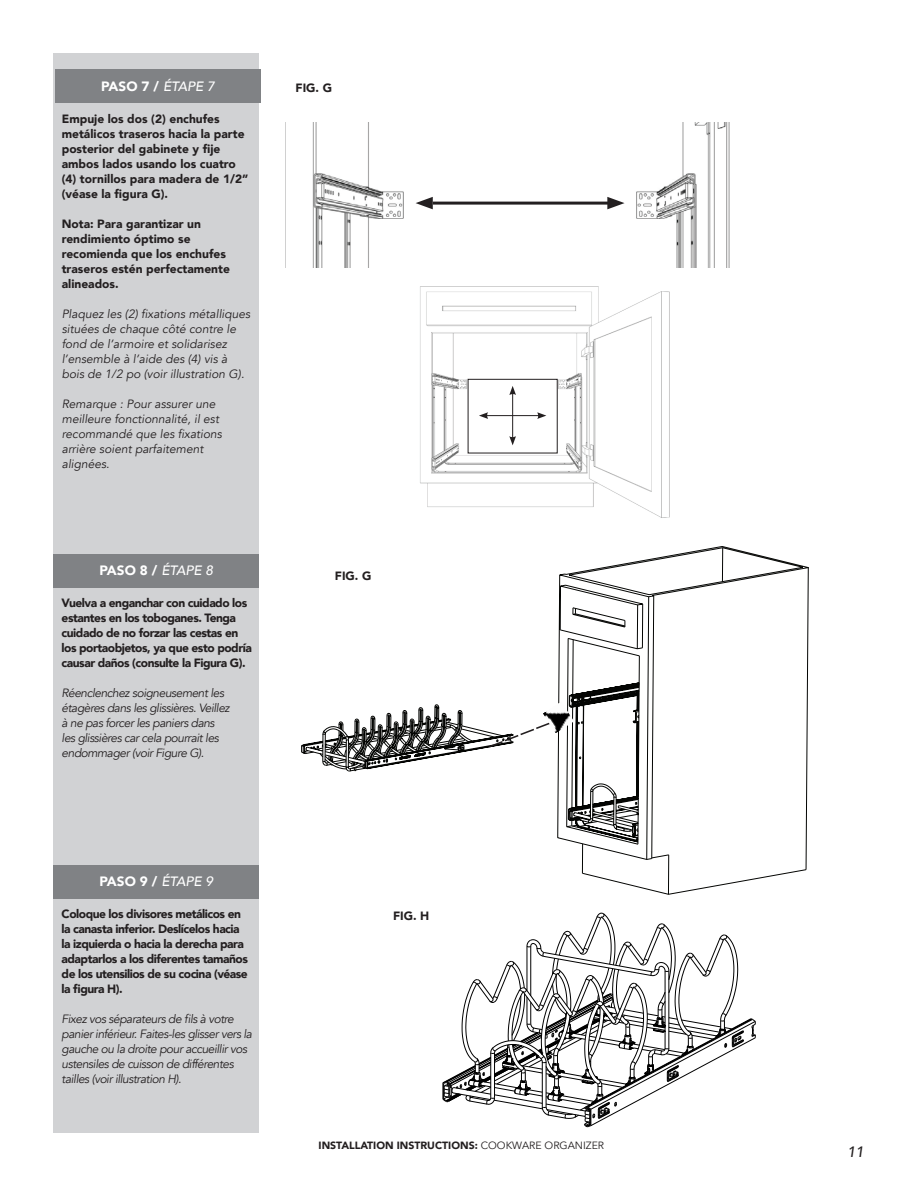
<style>
.page{position:relative;width:918px;height:1188px;background:#fff}
.page>*{position:absolute;margin:0;border:0;box-sizing:border-box;transform-origin:0 0}
.t1{font:italic 500 15px "Avenir";color:#231f20}
.t2{font:900 13.5px "Avenir";color:#fff}
.Pa1{font:900 12px/15px "Avenir";letter-spacing:-.04em;color:#231f20}
.Pa1-2{font:italic 12px/15px "Avenir";letter-spacing:-.04em;color:#231f20}
.Pa1-3{font:italic 12px/15px "Avenir";color:#231f20}
.Pa1-4{font:900 12px/15px "Avenir";color:#231f20}
.t3{font:900 10.5px "Avenir";color:#231f20}
.s1{font-weight:500;font-style:italic}
.s2{font-weight:400}
</style>
<div class="page">
<svg style="left:558px;top:546px;width:250px;height:324px"></svg>
<div style="left:54px;top:53px;width:205px;height:1080px;background:#d1d2d4"></div>
<div style="left:54px;top:554px;width:205px;height:34px;background:#808285"></div>
<div style="left:54px;top:865px;width:205px;height:33px;background:#808285"></div>
<svg style="left:302px;top:684px;width:337px;height:160px"></svg>
<svg style="left:443px;top:913px;width:313px;height:215px"></svg>
<div style="left:55px;top:70px;width:206px;height:33px;background:#808285"></div>
<img style="left:285px;top:122px;width:445px;height:145px">
<svg style="left:416px;top:197px;width:17px;height:12px"></svg>
<svg style="left:607px;top:197px;width:18px;height:12px"></svg>
<hr style="left:433px;top:202px;width:180px;height:3px;background:#231f20">
<img style="left:420px;top:286px;width:250px;height:232px">
<div style="left:468px;top:379px;width:90px;height:74px;border:1px solid #231f20"></div>
<hr style="left:512px;top:393px;width:1px;height:46px;background:#231f20">
<svg style="left:509px;top:386px;width:7px;height:9px"></svg>
<svg style="left:509px;top:436px;width:7px;height:9px"></svg>
<hr style="left:486px;top:415px;width:54px;height:1px;background:#231f20">
<svg style="left:537px;top:412px;width:9px;height:7px"></svg>
<svg style="left:479px;top:412px;width:9px;height:7px"></svg>
<p class="t2" style="left:101px;top:75px;width:115px">PASO 7 / <span class="s1">ÉTAPE 7</span></p>
<p class="Pa1" style="left:296px;top:80px;width:38px">FIG. G</p>
<p class="Pa1-4" style="left:62px;top:111px;width:188px">Empuje los dos (2) enchufes metálicos traseros hacia la parte posterior del gabinete y fije ambos lados usando los cuatro (4) tornillos para madera de 1/2” (véase la figura G).</p>
<p class="Pa1-4" style="left:62px;top:216px;width:170px">Nota: Para garantizar un rendimiento óptimo se recomienda que los enchufes traseros estén perfectamente alineados.</p>
<p class="Pa1-3" style="left:62px;top:306px;width:190px">Plaquez les (2) fixations métalliques situées de chaque côté contre le fond de l’armoire et solidarisez l’ensemble à l’aide des (4) vis à bois de 1/2 po (voir illustration G).</p>
<p class="Pa1-3" style="left:62px;top:396px;width:162px">Remarque : Pour assurer une meilleure fonctionnalité, il est recommandé que les fixations arrière soient parfaitement alignées.</p>
<p class="t2" style="left:99px;top:559px;width:115px">PASO 8 / <span class="s1">ÉTAPE 8</span></p>
<p class="Pa1" style="left:62px;top:595px;width:192px">Vuelva a enganchar con cuidado los estantes en los toboganes. Tenga cuidado de no forzar las cestas en los portaobjetos, ya que esto podría causar daños (consulte la Figura G).</p>
<p class="Pa1-2" style="left:62px;top:686px;width:170px">Réenclenchez soigneusement les étagères dans les glissières. Veillez à ne pas forcer les paniers dans les glissières car cela pourrait les endommager (voir Figure G).</p>
<p class="t2" style="left:99px;top:870px;width:115px">PASO 9 / <span class="s1">ÉTAPE 9</span></p>
<p class="Pa1" style="left:62px;top:906px;width:188px">Coloque los divisores metálicos en la canasta inferior. Deslícelos hacia la izquierda o hacia la derecha para adaptarlos a los diferentes tamaños de los utensilios de su cocina (véase la figura H).</p>
<p class="Pa1-2" style="left:62px;top:1012px;width:192px">Fixez vos séparateurs de fils à votre panier inférieur. Faites-les glisser vers la gauche ou la droite pour accueillir vos ustensiles de cuisson de différentes tailles (voir illustration H).</p>
<p class="Pa1" style="left:335px;top:568px;width:38px">FIG. G</p>
<p class="Pa1" style="left:393px;top:908px;width:38px">FIG. H</p>
<p class="t3" style="left:319px;top:1136px;width:287px">INSTALLATION INSTRUCTIONS: <span class="s2">COOKWARE ORGANIZER</span></p>
<p class="t1" style="left:847px;top:1143px;width:18px">11</p>
</div>
